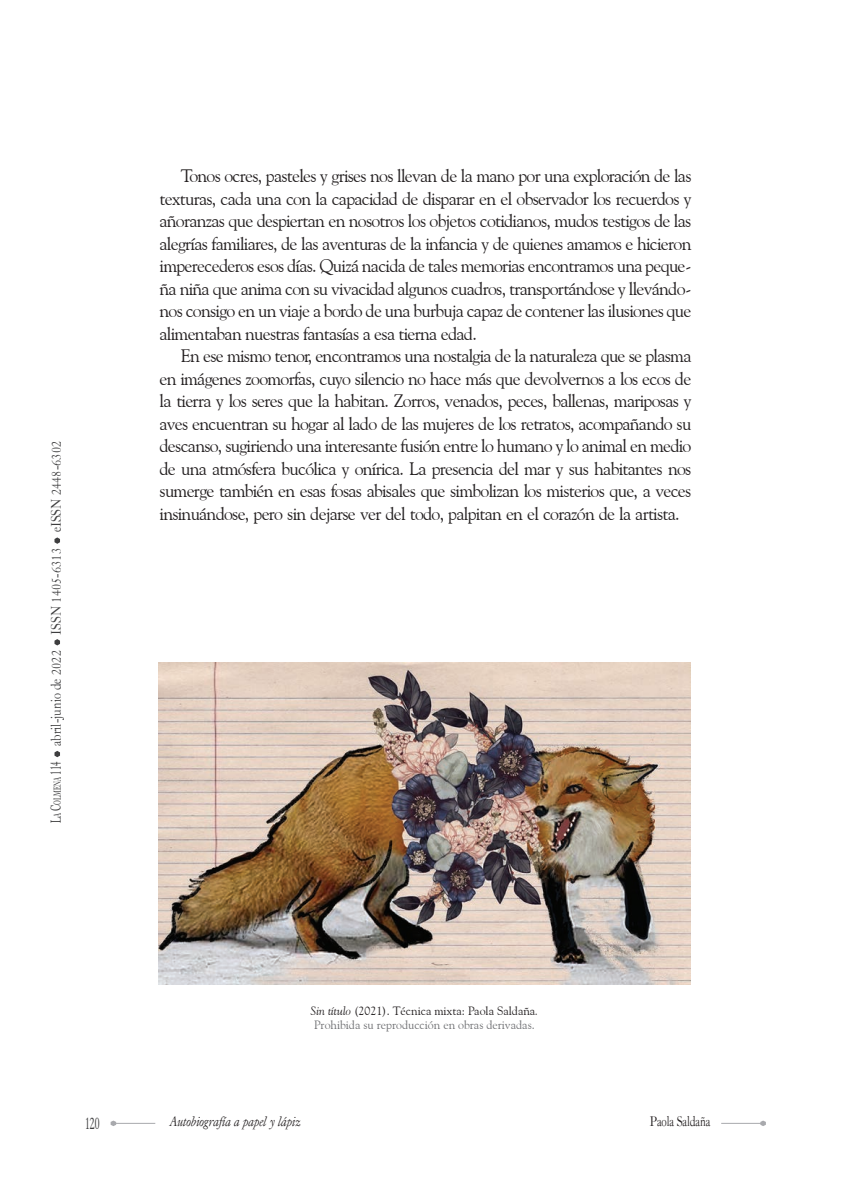
<style>
.page{position:relative;width:851px;height:1191px;background:#fff}
.page>*{position:absolute;margin:0;border:0;box-sizing:border-box;transform-origin:0 0}
.PANAL_CUERPO_DE_TEXT{font:18px/22.5px "Goudy Old Style BT";letter-spacing:-.04em;color:#231f20;text-align:justify}
.t1{font:16.5px "Dutch 766 BT Roman A";color:#3e3e3f;scale:.6 1}
.t2{font:15px "Caslon Old Face BT";color:#3e3e3f;scale:.9 1}
.t3{font:italic 15px "Caslon Old Face BT";color:#231f20;scale:.9 1}
.t4{font:15px "Caslon Old Face BT";letter-spacing:-.01em;color:#231f20;scale:.8 1}
.FICHA_TÉCNICA{font:12px "Goudy Old Style BT";color:#231f20}
.FICHA_TÉCNICA-2{font:12px "Goudy Old Style BT";color:#6f7073}
.s1{font-family:"Dutch 766 BT Roman A"}
.s2{font-family:"Dutch 766 BT Roman A";font-size:10.5px}
.s3{font-style:italic}
</style>
<div class="page">
<svg style="left:759px;top:1120px;width:7px;height:6px"></svg>
<hr style="left:721px;top:1123px;width:42px;height:1px;background:#a8a9ad">
<svg style="left:110px;top:1120px;width:7px;height:6px"></svg>
<hr style="left:113px;top:1123px;width:42px;height:1px;background:#a8a9ad">
<svg style="left:54px;top:537px;width:6px;height:7px"></svg>
<svg style="left:54px;top:639px;width:6px;height:7px"></svg>
<svg style="left:54px;top:751px;width:6px;height:7px"></svg>
<img style="left:158px;top:662px;width:532px;height:322px">
<p class="t2" style="left:47px;top:823px;width:427px;rotate:-90deg"><span class="s1">L</span><span class="s2">a</span> <span class="s1">C</span><span class="s2">olmena</span> <span class="s1">114</span> abril-junio de 2022 ISSN 1405-6313 eISSN 2448-6302</p>
<p class="PANAL_CUERPO_DE_TEXT" style="left:159px;top:164px;width:533px;text-indent:21px">Tonos ocres, pasteles y grises nos llevan de la mano por una exploración de las texturas, cada una con la capacidad de disparar en el observador los recuerdos y añoranzas que despiertan en nosotros los objetos cotidianos, mudos testigos de las alegrías familiares, de las aventuras de la infancia y de quienes amamos e hicieron imperecederos esos días. Quizá nacida de tales memorias encontramos una peque&shy;ña niña que anima con su vivacidad algunos cuadros, transportándose y llevándo&shy;nos consigo en un viaje a bordo de una burbuja capaz de contener las ilusiones que alimentaban nuestras fantasías a esa tierna edad.</p>
<p class="PANAL_CUERPO_DE_TEXT" style="left:159px;top:344px;width:533px;text-indent:21px">En ese mismo tenor, encontramos una nostalgia de la naturaleza que se plasma en imágenes zoomorfas, cuyo silencio no hace más que devolvernos a los ecos de la tierra y los seres que la habitan. Zorros, venados, peces, ballenas, mariposas y aves encuentran su hogar al lado de las mujeres de los retratos, acompañando su descanso, sugiriendo una interesante fusión entre lo humano y lo animal en medio de una atmósfera bucólica y onírica. La presencia del mar y sus habitantes nos sumerge también en esas fosas abisales que simbolizan los misterios que, a veces insinuándose, pero sin dejarse ver del todo, palpitan en el corazón de la artista.</p>
<p class="FICHA_TÉCNICA" style="left:310px;top:1003px;width:229px"><span class="s3">Sin título</span> (2021). Técnica mixta: Paola Saldaña<span class="s3">.</span></p>
<p class="FICHA_TÉCNICA-2" style="left:314px;top:1017px;width:222px">Prohibida su reproducción en obras derivadas.</p>
<p class="t1" style="left:85px;top:1113px;width:26px">120</p>
<p class="t3" style="left:170px;top:1113px;width:147px">Autobiografía a papel y lápiz</p>
<p class="t4" style="left:649px;top:1112px;width:77px">Paola Saldaña</p>
</div>
